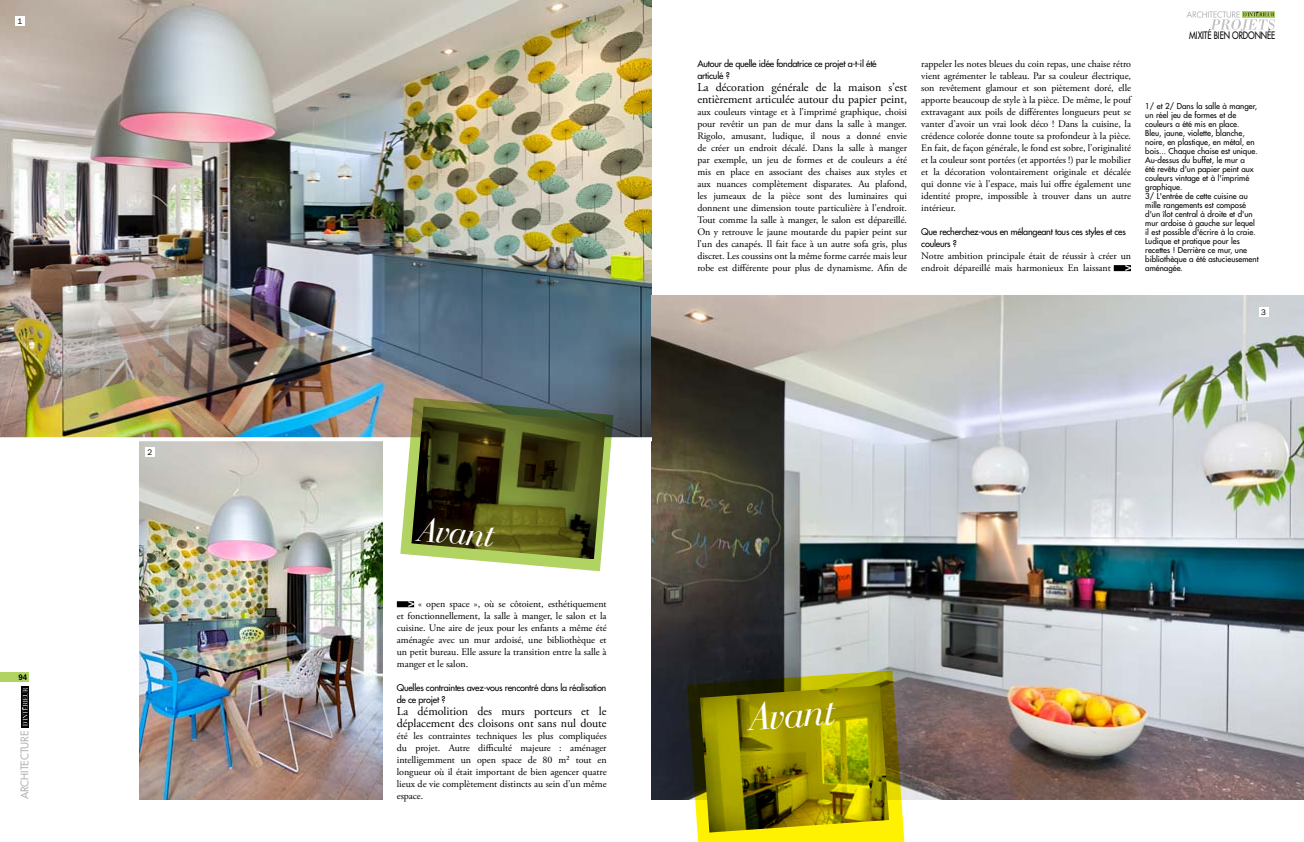
<style>
.page{position:relative;width:1304px;height:842px;background:#fff}
.page>*{position:absolute;margin:0;border:0;box-sizing:border-box;transform-origin:0 0}
.t1{font:italic 40.7px "Bauer Bodoni BT";color:#fff}
.t2{font:italic 36px "Bauer Bodoni BT";color:#fff}
.t3{font:12px/12px "Adobe Garamond Pro";letter-spacing:-.005em;color:#000}
.t4{font:10.4px "Futura";color:#b1b4b6}
.t5{font:10px/12px "Adobe Garamond Pro";letter-spacing:-.005em;color:#000;text-align:justify}
.t6{font:10px "Futura";letter-spacing:-.01em;color:#000;scale:.8 1}
.t7{font:800 10px "Franklin Gothic IT Cby BT";color:#fff}
.t8{font:9px/12px "Futura";letter-spacing:-.025em;color:#000}
.t9{font:8px/9px "Futura";color:#000}
.t10{font:8px "Franklin Gothic IT Cby BT";color:#000}
.t11{font:600 8px "Franklin Gothic IT Cby BT";color:#000;scale:.9 1}
.s1{font-family:"Franklin Gothic IT Cby BT";font-weight:800;color:#fff}
</style>
<div class="page">
<div style="left:0;top:672px;width:29px;height:10px;background:#b0d361"></div>
<div style="left:21px;top:686px;width:8px;height:41px;background:#000"></div>
<svg style="left:22px;top:688px;width:6px;height:38px"></svg>
<svg style="left:1186px;top:11px;width:89px;height:20px"></svg>
<img style="left:0;top:0;width:652px;height:437px">
<img style="left:652px;top:295px;width:652px;height:504px">
<div style="left:397px;top:601px;width:17px;height:6px;background:#000"></div>
<div style="left:15px;top:16px;width:10px;height:10px;background:#fff"></div>
<div style="left:1259px;top:307px;width:10px;height:10px;background:#fff"></div>
<svg style="left:687px;top:670px;width:218px;height:172px"></svg>
<img style="left:139px;top:441px;width:244px;height:358px">
<div style="left:145px;top:447px;width:10px;height:10px;background:#fff"></div>
<div style="left:1114px;top:265px;width:17px;height:6px;background:#000"></div>
<svg style="left:0;top:437px;width:652px;height:1px"></svg>
<svg style="left:400px;top:398px;width:214px;height:173px"></svg>
<p class="t10" style="left:17px;top:16px;width:6px">1</p>
<p class="t11" style="left:18px;top:672px;width:11px">94</p>
<p class="t4" style="left:18px;top:799px;width:70px;rotate:-90deg">architecture</p>
<p class="t10" style="left:147px;top:447px;width:6px">2</p>
<h2 class="t2" style="left:422px;top:507px;width:76px;rotate:5deg">Avant</h2>
<p class="t5" style="left:397px;top:598px;width:211px;text-indent:10px"><span class="s1">&gt;</span> « open space », où se côtoient, esthétiquement et fonctionnellement, la salle à manger, le salon et la cuisine. Une aire de jeux pour les enfants a même été aménagée avec un mur ardoisé, une bibliothèque et un petit bureau. Elle assure la transition entre la salle à manger et le salon.</p>
<p class="t8" style="left:397px;top:682px;width:211px">Quelles contraintes avez-vous rencontré dans la réalisation de ce projet ?</p>
<p class="t3" style="left:397px;top:706px;width:211px">La démolition des murs porteurs et le déplacement des cloisons ont sans nul doute</p>
<p class="t5" style="left:397px;top:730px;width:211px">été les contraintes techniques les plus compliquées du projet. Autre difficulté majeure : aménager intelligemment un open space de 80 m² tout en longueur où il était important de bien agencer quatre lieux de vie complètement distincts au sein d’un même espace.</p>
<p class="t8" style="left:697px;top:58px;width:181px">Autour de quelle idée fondatrice ce projet a-t-il été articulé ?</p>
<p class="t3" style="left:697px;top:82px;width:211px">La décoration générale de la maison s’est entièrement articulée autour du papier peint,</p>
<p class="t5" style="left:697px;top:106px;width:211px">aux couleurs vintage et à l’imprimé graphique, choisi pour revêtir un pan de mur dans la salle à manger.<br>Rigolo, amusant, ludique, il nous a donné envie de créer un endroit décalé. Dans la salle à manger par exemple, un jeu de formes et de couleurs a été mis en place en associant des chaises aux styles et aux nuances complètement disparates. Au plafond, les jumeaux de la pièce sont des luminaires qui donnent une dimension toute particulière à l’endroit.<br>Tout comme la salle à manger, le salon est dépareillé.<br>On y retrouve le jaune moutarde du papier peint sur l’un des canapés. Il fait face à un autre sofa gris, plus discret. Les coussins ont la même forme carrée mais leur robe est différente pour plus de dynamisme. Afin de</p>
<p class="t5" style="left:921px;top:58px;width:211px">rappeler les notes bleues du coin repas, une chaise rétro vient agrémenter le tableau. Par sa couleur électrique, son revêtement glamour et son piètement doré, elle apporte beaucoup de style à la pièce. De même, le pouf extravagant aux poils de différentes longueurs peut se vanter d’avoir un vrai look déco ! Dans la cuisine, la crédence colorée donne toute sa profondeur à la pièce.<br>En fait, de façon générale, le fond est sobre, l’originalité et la couleur sont portées (et apportées !) par le mobilier et la décoration volontairement originale et décalée qui donne vie à l’espace, mais lui offre également une identité propre, impossible à trouver dans un autre intérieur.</p>
<p class="t8" style="left:921px;top:226px;width:206px">Que recherchez-vous en mélangeant tous ces styles et ces couleurs ?</p>
<p class="t5" style="left:921px;top:250px;width:211px">Notre ambition principale était de réussir à créer un endroit dépareillé mais harmonieux En laissant</p>
<p class="t7" style="left:1124px;top:261px;width:10px">&gt;</p>
<p class="t6" style="left:1189px;top:29px;width:109px">Mixité bien ordonnée</p>
<p class="t9" style="left:1145px;top:102px;width:115px">1/ et 2/ Dans la salle à manger, un réel jeu de formes et de couleurs a été mis en place.<br>Bleu, jaune, violette, blanche, noire, en plastique, en métal, en bois... Chaque chaise est unique.<br>Au-dessus du buffet, le mur a<br>été revêtu d'un papier peint aux couleurs vintage et à l'imprimé graphique.<br>3/ L'entrée de cette cuisine au mille rangements est composé d'un îlot central à droite et d'un mur ardoise à gauche sur lequel il est possible d'écrire à la craie.<br>Ludique et pratique pour les recettes ! Derrière ce mur, une bibliothèque a été astucieusement aménagée.</p>
<p class="t10" style="left:1261px;top:307px;width:6px">3</p>
<h1 class="t1" style="left:750px;top:692px;width:86px;rotate:-4deg">Avant</h1>
</div>
